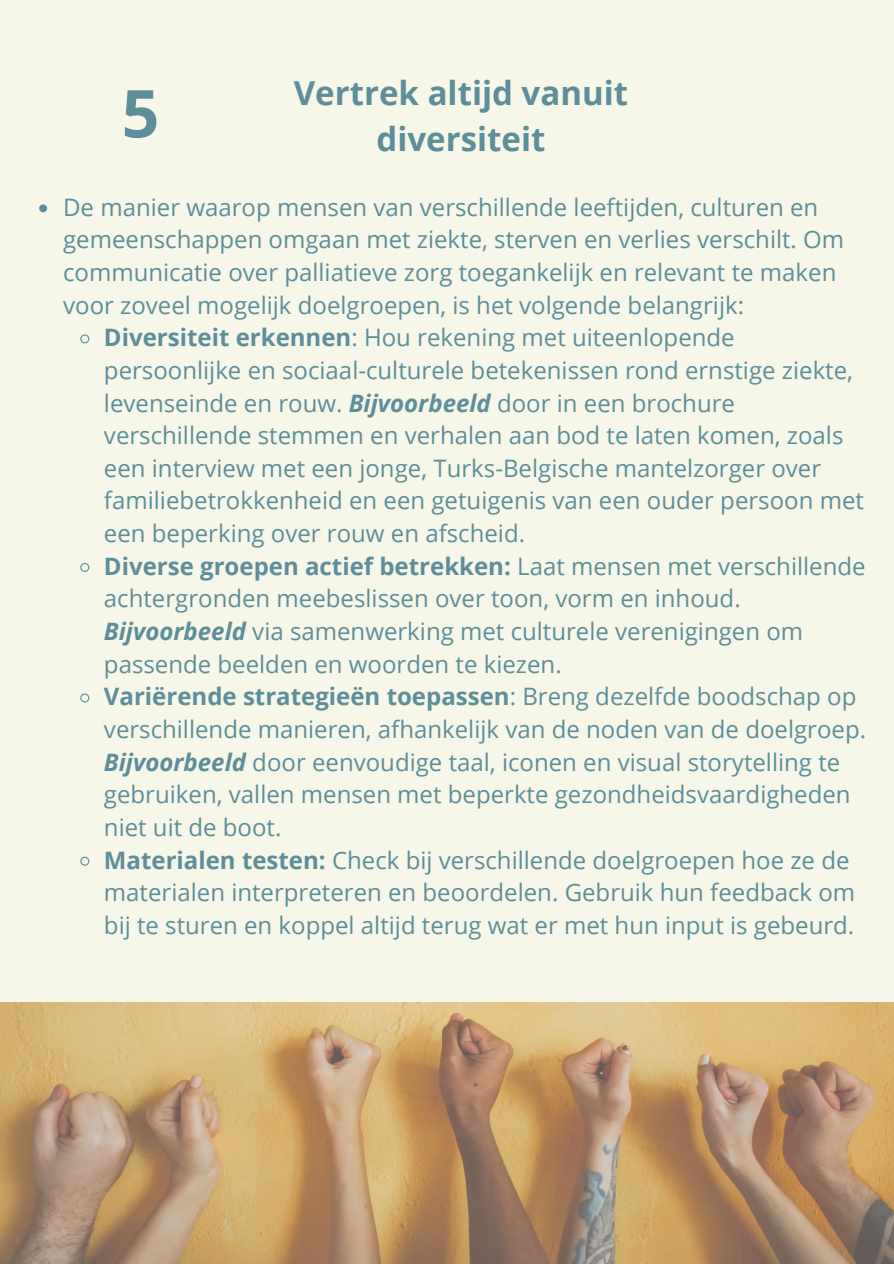
<style>
.page{position:relative;width:894px;height:1264px;background:#fff}
.page>*{position:absolute;margin:0;border:0;box-sizing:border-box;transform-origin:0 0}
.t1{font:700 66px "Open Sans";color:#5e8e99}
.t2{font:700 33px "Open Sans";color:#5e8e99}
.t3{font:24px/32.7px "Open Sans";color:#5e8e99}
.s1{font-weight:700}
.s2{font-weight:700;font-style:italic}
</style>
<div class="page">
<div style="left:0;top:0;width:893px;height:1263px;background:#f6f6e9"></div>
<img style="left:0;top:1002px;width:893px;height:261px">
<svg style="left:39px;top:204px;width:8px;height:8px"></svg>
<svg style="left:80px;top:334px;width:10px;height:10px"></svg>
<svg style="left:80px;top:562px;width:10px;height:10px"></svg>
<svg style="left:80px;top:693px;width:10px;height:10px"></svg>
<svg style="left:80px;top:856px;width:10px;height:10px"></svg>
<h1 class="t1" style="left:122px;top:67px;width:39px">5</h1>
<p class="t2" style="left:294px;top:69px;width:336px">Vertrek altijd vanuit</p>
<p class="t2" style="left:376px;top:116px;width:170px">diversiteit</p>
<p class="t3" style="left:63px;top:190px;width:782px">De manier waarop mensen van verschillende leeftijden, culturen en gemeenschappen omgaan met ziekte, sterven en verlies verschilt. Om communicatie over palliatieve zorg toegankelijk en relevant te maken voor zoveel mogelijk doelgroepen, is het volgende belangrijk:</p>
<p class="t3" style="left:104px;top:320px;width:761px"><span class="s1">Diversiteit erkennen</span>: Hou rekening met uiteenlopende persoonlijke en sociaal-culturele betekenissen rond ernstige ziekte, levenseinde en rouw. <span class="s2">Bijvoorbeeld</span> door in een brochure verschillende stemmen en verhalen aan bod te laten komen, zoals een interview met een jonge, Turks-Belgische mantelzorger over familiebetrokkenheid en een getuigenis van een ouder persoon met een beperking over rouw en afscheid.</p>
<p class="t3" style="left:104px;top:549px;width:763px"><span class="s1">Diverse groepen actief betrekken:</span> Laat mensen met verschillende achtergronden meebeslissen over toon, vorm en inhoud.<br><span class="s2">Bijvoorbeeld</span> via samenwerking met culturele verenigingen om passende beelden en woorden te kiezen.</p>
<p class="t3" style="left:104px;top:679px;width:763px"><span class="s1">Variërende strategieën toepassen</span>: Breng dezelfde boodschap op verschillende manieren, afhankelijk van de noden van de doelgroep.<br><span class="s2">Bijvoorbeeld</span> door eenvoudige taal, iconen en visual storytelling te gebruiken, vallen mensen met beperkte gezondheidsvaardigheden niet uit de boot.</p>
<p class="t3" style="left:104px;top:842px;width:752px"><span class="s1">Materialen testen:</span> Check bij verschillende doelgroepen hoe ze de materialen interpreteren en beoordelen. Gebruik hun feedback om bij te sturen en koppel altijd terug wat er met hun input is gebeurd.</p>
</div>
